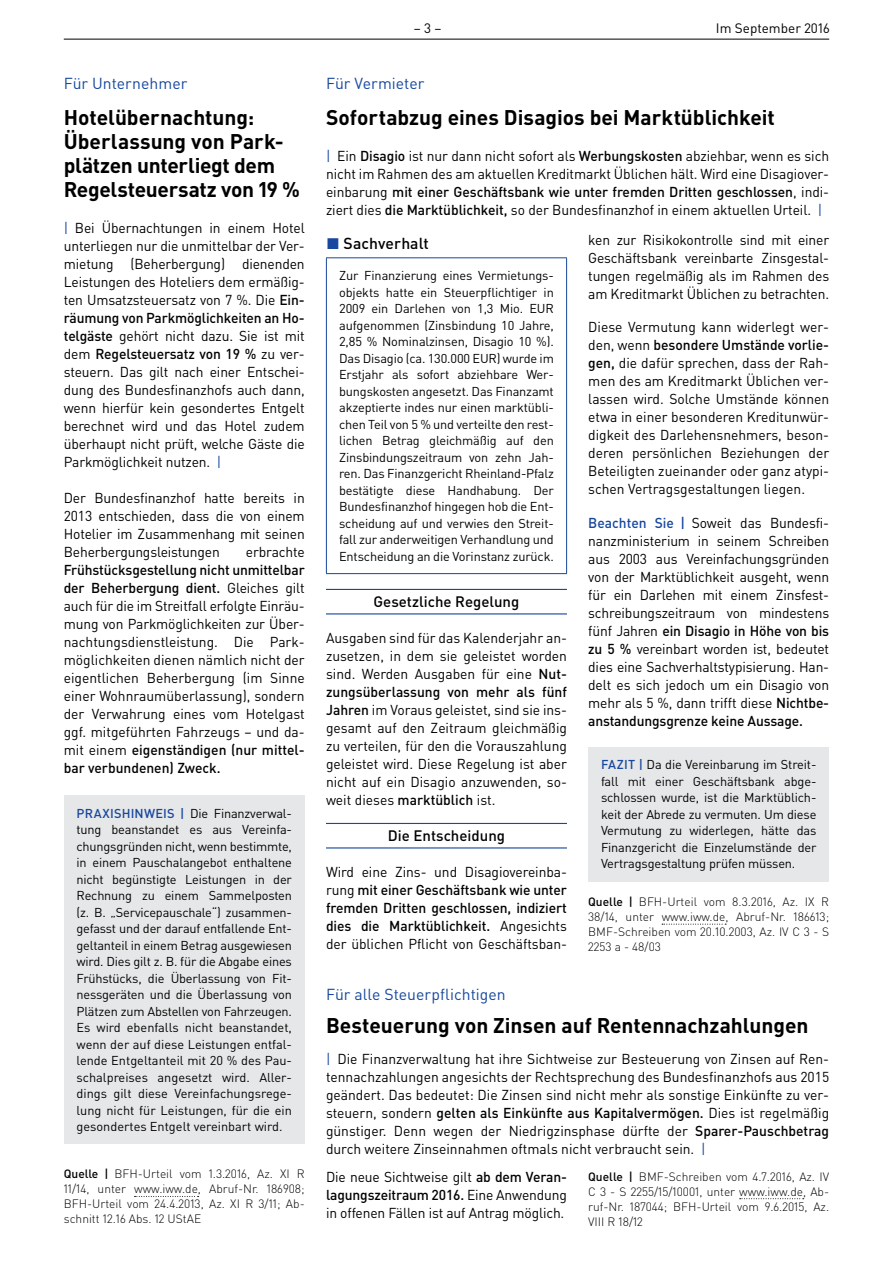
<style>
.page{position:relative;width:893px;height:1263px;background:#fff}
.page>*{position:absolute;margin:0;border:0;box-sizing:border-box;transform-origin:0 0}
.t1{font:700 21px/24px "DIN Pro";letter-spacing:-.005em;color:#000}
.t2{font:15.75px "DIN Pro";color:#17479e}
.t3{font:500 15.75px "DIN Pro";letter-spacing:.005em;color:#000}
.t4{font:500 15px "DIN Pro";color:#000}
.t5{font:14.25px/18px "DIN Pro";letter-spacing:-.01em;color:#000;text-align:justify}
.t6{font:500 14.25px/18px "DIN Pro";letter-spacing:-.005em;color:#000;text-align:justify}
.t7{font:13.5px "DIN Pro";color:#000}
.t8{font:12.75px/16.5px "DIN Pro";letter-spacing:-.01em;color:#000;text-align:justify}
.t9{font:300 12px/15px "DIN Pro";color:#000;text-align:justify}
.s1{color:#17479e}
.s2{font-weight:500}
.s3{font-weight:500;color:#17479e}
.s4{font-weight:400}
</style>
<div class="page">
<hr style="left:64px;top:39px;width:765px;height:1px;background:#000">
<hr style="left:326px;top:589px;width:241px;height:1px;background:#17479e">
<hr style="left:326px;top:613px;width:241px;height:1px;background:#17479e">
<hr style="left:326px;top:823px;width:241px;height:1px;background:#17479e">
<hr style="left:326px;top:847px;width:241px;height:1px;background:#17479e">
<hr style="left:326px;top:257px;width:241px;height:1px;background:#17479e">
<hr style="left:326px;top:258px;width:1px;height:315px;background:#17479e">
<hr style="left:566px;top:258px;width:1px;height:315px;background:#17479e">
<hr style="left:326px;top:573px;width:241px;height:1px;background:#17479e">
<svg style="left:662px;top:924px;width:64px;height:1px"></svg>
<div style="left:588px;top:747px;width:241px;height:134px;background:#e6e7e8"></div>
<svg style="left:740px;top:1198px;width:64px;height:1px"></svg>
<svg style="left:135px;top:1196px;width:64px;height:1px"></svg>
<div style="left:64px;top:795px;width:241px;height:349px;background:#e6e7e8"></div>
<p class="t2" style="left:64px;top:73px;width:125px">Für Unternehmer</p>
<h1 class="t1" style="left:64px;top:105px;width:238px">Hotelübernachtung:<br>Überlassung von Park&shy;plätzen unterliegt dem<br>Regelsteuersatz von 19 %</h1>
<p class="t5" style="left:64px;top:219px;width:242px"><span class="s1">|</span> Bei Übernachtungen in einem Hotel unterliegen nur die unmittelbar der Ver&shy;mietung (Beherbergung) dienenden Leistungen des Hoteliers dem ermäßig&shy;ten Umsatzsteuersatz von 7 %. Die <span class="s2">Ein&shy;räumung von Parkmöglichkeiten an Ho&shy;telgäste</span> gehört nicht dazu. Sie ist mit dem <span class="s2">Regelsteuersatz von 19 %</span> zu ver&shy;steuern. Das gilt nach einer Entschei&shy;dung des Bundesfinanzhofs auch dann, wenn hierfür kein gesondertes Entgelt berechnet wird und das Hotel zudem überhaupt nicht prüft, welche Gäste die Parkmöglichkeit nutzen. <span class="s1">|</span></p>
<p class="t5" style="left:64px;top:489px;width:242px">Der Bundesfinanzhof hatte bereits in 2013 entschieden, dass die von einem Hotelier im Zusammenhang mit seinen Beherbergungsleistungen</p>
<p class="t5" style="left:246px;top:543px;width:60px">erbrachte</p>
<p class="t5" style="left:64px;top:561px;width:242px"><span class="s2">Frühstücksgestellung nicht unmittelbar der Beherbergung dient.</span> Gleiches gilt auch für die im Streitfall erfolgte Einräu&shy;mung von Parkmöglichkeiten zur Über&shy;nachtungsdienstleistung. Die Park&shy;möglichkeiten dienen nämlich nicht der eigentlichen Beherbergung (im Sinne einer Wohnraumüberlassung), sondern der Verwahrung eines vom Hotelgast ggf. mitgeführten Fahrzeugs – und da&shy;mit einem <span class="s2">eigenständigen (nur mittel&shy;bar verbundenen) Zweck.</span></p>
<p class="t8" style="left:77px;top:804px;width:217px"><span class="s3">PRAXISHINWEIS |</span> Die Finanzverwal&shy;tung beanstandet es aus Vereinfa&shy;chungsgründen nicht, wenn bestimmte, in einem Pauschalangebot enthaltene nicht begünstigte Leistungen in der Rechnung zu einem Sammelposten (z. B. „Servicepauschale“) zusammen&shy;gefasst und der darauf entfallende Ent&shy;geltanteil in einem Betrag ausgewiesen wird. Dies gilt z. B. für die Abgabe eines Frühstücks, die Überlassung von Fit&shy;nessgeräten und die Überlassung von Plätzen zum Abstellen von Fahrzeugen.<br>Es wird ebenfalls nicht beanstandet, wenn der auf diese Leistungen entfal&shy;lende Entgeltanteil mit 20 % des Pau&shy;schalpreises angesetzt wird. Aller&shy;dings gilt diese Vereinfachungsrege&shy;lung nicht für Leistungen, für die ein gesondertes Entgelt vereinbart wird.</p>
<p class="t9" style="left:64px;top:1166px;width:242px"><span class="s2">Quelle |</span> BFH-Urteil vom 1.3.2016, Az. XI R 11/14, unter www.iww.de, Abruf-Nr. 186908; BFH-Urteil vom 24.4.2013, Az. XI R 3/11; Ab&shy;schnitt 12.16 Abs. 12 UStAE</p>
<p class="t7" style="left:414px;top:19px;width:29px">– 3 –</p>
<p class="t7" style="left:716px;top:19px;width:115px">Im September 2016</p>
<p class="t2" style="left:326px;top:73px;width:100px">Für Vermieter</p>
<h1 class="t1" style="left:326px;top:105px;width:450px">Sofortabzug eines Disagios bei Marktüblichkeit</h1>
<p class="t5" style="left:326px;top:147px;width:505px"><span class="s1">|</span> Ein <span class="s2">Disagio</span> ist nur dann nicht sofort als <span class="s2">Werbungskosten</span> abziehbar, wenn es sich nicht im Rahmen des am aktuellen Kreditmarkt Üblichen hält. Wird eine Disagiover&shy;einbarung <span class="s2">mit einer Geschäftsbank wie unter fremden Dritten geschlossen</span>, indi&shy;ziert dies <span class="s2">die Marktüblichkeit,</span> so der Bundesfinanzhof in einem aktuellen Urteil. <span class="s1">|</span></p>
<p class="t3" style="left:326px;top:233px;width:104px"><span class="s1">◼</span> Sachverhalt</p>
<p class="t8" style="left:339px;top:267px;width:216px">Zur Finanzierung eines Vermietungs&shy;objekts hatte ein Steuerpflichtiger in 2009 ein Darlehen von 1,3 Mio. EUR aufgenommen (Zinsbindung 10 Jahre, 2,85 % Nominalzinsen, Disagio 10 %).<br>Das Disagio (ca. 130.000 EUR) wurde im Erstjahr als sofort abziehbare Wer&shy;bungskosten angesetzt. Das Finanzamt akzeptierte indes nur einen marktübli&shy;chen Teil von 5 % und verteilte den rest&shy;lichen Betrag gleichmäßig auf den Zinsbindungszeitraum von zehn Jah&shy;ren. Das Finanzgericht Rheinland-Pfalz bestätigte diese Handhabung. Der Bundesfinanzhof hingegen hob die Ent&shy;scheidung auf und verwies den Streit&shy;fall zur anderweitigen Verhandlung und Entscheidung an die Vorinstanz zurück.</p>
<p class="t4" style="left:374px;top:591px;width:147px">Gesetzliche Regelung</p>
<p class="t5" style="left:326px;top:628px;width:242px">Ausgaben sind für das Kalenderjahr an&shy;zusetzen, in dem sie geleistet worden sind. Werden Ausgaben für eine <span class="s2">Nut&shy;zungsüberlassung von mehr als fünf Jahren</span> im Voraus geleistet, sind sie ins&shy;gesamt auf den Zeitraum gleichmäßig zu verteilen, für den die Vorauszahlung geleistet wird. Diese Regelung ist aber nicht auf ein Disagio anzuwenden, so&shy;weit dieses <span class="s2">marktüblich</span> ist.</p>
<p class="t4" style="left:388px;top:825px;width:119px">Die Entscheidung</p>
<p class="t6" style="left:326px;top:862px;width:242px"><span class="s4">Wird eine Zins- und Disagiovereinba&shy;rung</span> mit einer Geschäftsbank wie unter fremden Dritten geschlossen, indiziert dies die Marktüblichkeit. <span class="s4">Angesichts der üblichen Pflicht von Geschäftsban-</span></p>
<p class="t5" style="left:588px;top:230px;width:242px">ken zur Risikokontrolle sind mit einer Geschäftsbank vereinbarte Zinsgestal&shy;tungen regelmäßig als im Rahmen des am Kreditmarkt Üblichen zu betrachten.</p>
<p class="t5" style="left:588px;top:317px;width:242px">Diese Vermutung kann widerlegt wer&shy;den, wenn <span class="s2">besondere Umstände vorlie&shy;gen,</span> die dafür sprechen, dass der Rah&shy;men des am Kreditmarkt Üblichen ver&shy;lassen wird. Solche Umstände können etwa in einer besonderen Kreditunwür&shy;digkeit des Darlehensnehmers, beson&shy;deren persönlichen Beziehungen der Beteiligten zueinander oder ganz atypi&shy;schen Vertragsgestaltungen liegen.</p>
<p class="t5" style="left:588px;top:514px;width:242px"><span class="s3">Beachten Sie |</span> Soweit das Bundesfi&shy;nanzministerium in seinem Schreiben aus 2003 aus Vereinfachungsgründen von der Marktüblichkeit ausgeht, wenn für ein Darlehen mit einem Zinsfest&shy;schreibungszeitraum von mindestens fünf Jahren <span class="s2">ein Disagio in Höhe von bis zu 5 %</span> vereinbart worden ist, bedeutet dies eine Sachverhaltstypisierung. Han&shy;delt es sich jedoch um ein Disagio von mehr als 5 %, dann trifft diese <span class="s2">Nichtbe&shy;anstandungsgrenze keine Aussage.</span></p>
<p class="t8" style="left:601px;top:756px;width:217px"><span class="s3">FAZIT |</span> Da die Vereinbarung im Streit&shy;fall mit einer Geschäftsbank abge&shy;schlossen wurde, ist die Marktüblich&shy;keit der Abrede zu vermuten. Um diese Vermutung zu widerlegen, hätte das Finanzgericht die Einzelumstände der Vertragsgestaltung prüfen müssen.</p>
<p class="t9" style="left:588px;top:894px;width:242px"><span class="s2">Quelle |</span> BFH-Urteil vom 8.3.2016, Az. IX R 38/14, unter www.iww.de, Abruf-Nr. 186613; BMF-Schreiben vom 20.10.2003, Az. IV C 3 - S 2253 a - 48/03</p>
<p class="t2" style="left:326px;top:983px;width:181px">Für alle Steuerpflichtigen</p>
<h1 class="t1" style="left:326px;top:1012px;width:484px">Besteuerung von Zinsen auf Rentennachzahlungen</h1>
<p class="t5" style="left:326px;top:1050px;width:505px"><span class="s1">|</span> Die Finanzverwaltung hat ihre Sichtweise zur Besteuerung von Zinsen auf Ren&shy;tennachzahlungen angesichts der Rechtsprechung des Bundesfinanzhofs aus 2015 geändert. Das bedeutet: Die Zinsen sind nicht mehr als sonstige Einkünfte zu ver&shy;steuern, sondern <span class="s2">gelten als Einkünfte aus Kapitalvermögen.</span> Dies ist regelmäßig günstiger. Denn wegen der Niedrigzinsphase dürfte der <span class="s2">Sparer-Pauschbetrag </span>durch weitere Zinseinnahmen oftmals nicht verbraucht sein. <span class="s1">|</span></p>
<p class="t5" style="left:326px;top:1168px;width:242px;text-align:left">Die neue Sichtweise gilt <span class="s2">ab dem Veran&shy;lagungszeitraum 2016.</span> Eine Anwendung in offenen Fällen ist auf Antrag möglich.</p>
<p class="t9" style="left:588px;top:1168px;width:242px"><span class="s2">Quelle |</span> BMF-Schreiben vom 4.7.2016, Az. IV C 3 - S 2255/15/10001, unter www.iww.de, Ab&shy;ruf-Nr. 187044; BFH-Urteil vom 9.6.2015, Az.<br>VIII R 18/12</p>
</div>
